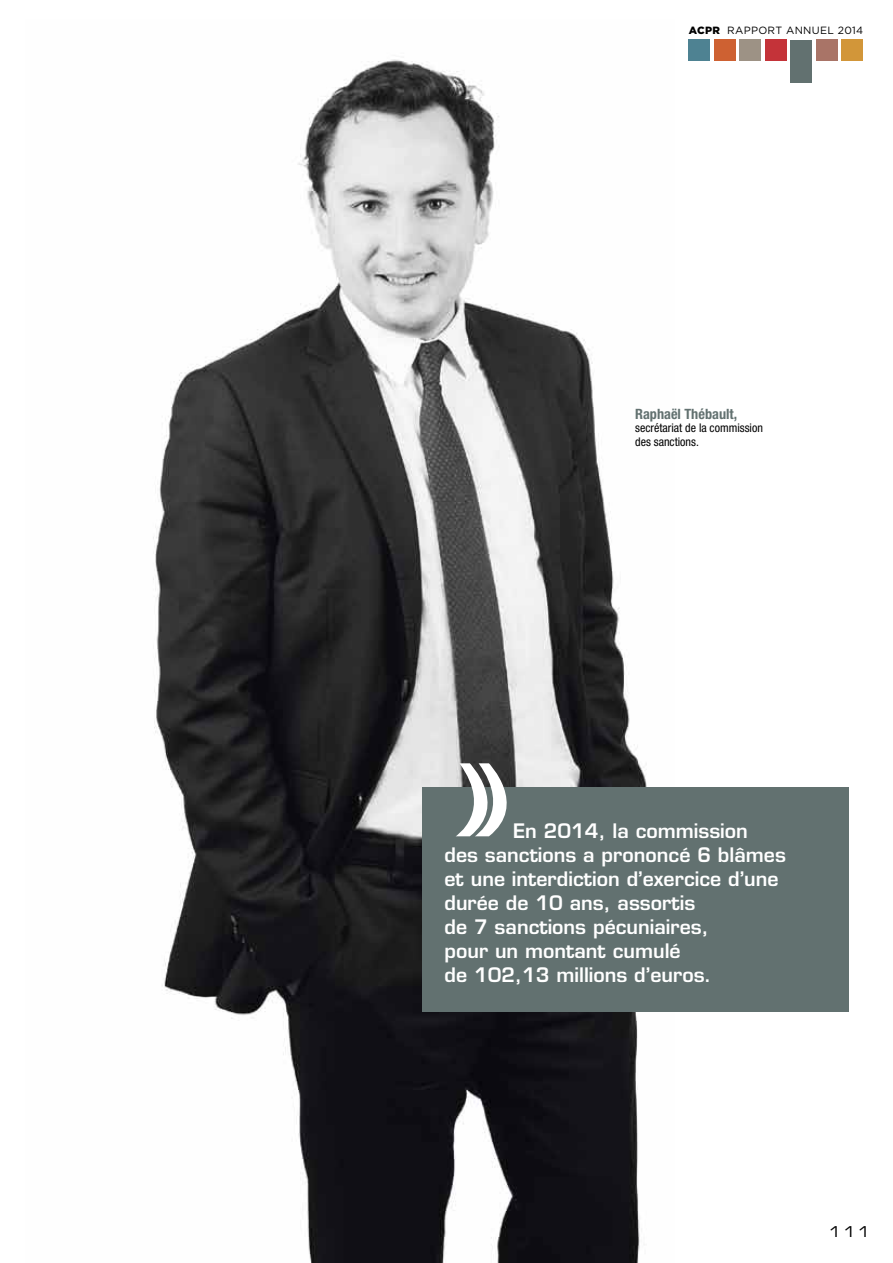
<style>
.page{position:relative;width:893px;height:1263px;background:#fff}
.page>*{position:absolute;margin:0;border:0;box-sizing:border-box;transform-origin:0 0}
.t1{font:600 19.5px/24px "Eurostile";color:#fff}
.t2{font:15px "Eurostile Extended Two";color:#000}
.t3{font:700 condensed 14.25px "Helvetica Neue";color:#627170}
.t4{font:condensed 12px/13.5px "Helvetica Neue";color:#000}
.t5{font:10.5px "Gotham";letter-spacing:.03em;color:#000}
.s1{font-weight:900}
</style>
<div class="page">
<div style="left:689px;top:40px;width:21px;height:21px;background:#4e8292"></div>
<div style="left:714px;top:40px;width:21px;height:21px;background:#ce6132"></div>
<div style="left:740px;top:40px;width:21px;height:21px;background:#9d9285"></div>
<div style="left:765px;top:40px;width:21px;height:21px;background:#c43339"></div>
<div style="left:791px;top:40px;width:21px;height:42px;background:#627170"></div>
<div style="left:816px;top:40px;width:21px;height:21px;background:#a97467"></div>
<div style="left:842px;top:40px;width:21px;height:21px;background:#d29639"></div>
<img style="left:153px;top:59px;width:494px;height:1204px">
<div style="left:422px;top:787px;width:426px;height:225px;background:#627170"></div>
<svg style="left:456px;top:763px;width:73px;height:73px"></svg>
<p class="t5" style="left:689px;top:23px;width:176px"><span class="s1">ACPR</span> RAPPORT ANNUEL 2014</p>
<p class="t3" style="left:635px;top:405px;width:104px">Raphaël Thébault,</p>
<p class="t4" style="left:635px;top:421px;width:129px">secrétariat de la commission des sanctions.</p>
<p class="t1" style="left:444px;top:819px;width:343px;text-indent:69px">En 2014, la commission des sanctions a prononcé 6 blâmes et une interdiction d’exercice d’une durée de 10 ans, assortis<br>de 7 sanctions pécuniaires,<br>pour un montant cumulé<br>de 102,13 millions d’euros.</p>
<p class="t2" style="left:828px;top:1221px;width:45px">111</p>
</div>
